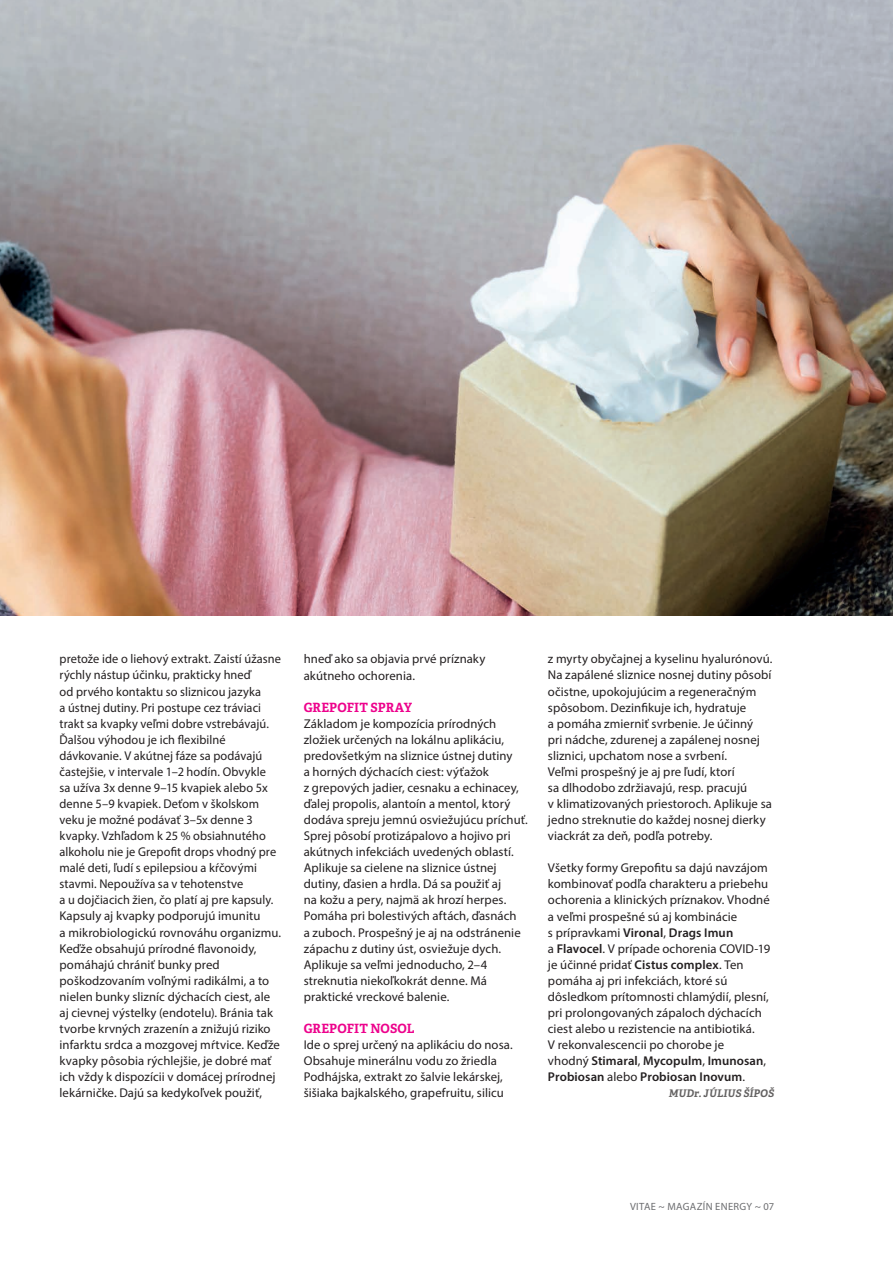
<style>
.page{position:relative;width:893px;height:1263px;background:#fff}
.page>*{position:absolute;margin:0;border:0;box-sizing:border-box;transform-origin:0 0}
.t1{font:12.75px/16px "Myriad Pro";letter-spacing:.005em;color:#231f20}
.t2{font:700 12.75px "Adelle Basic";letter-spacing:.005em;color:#ed028c}
.t3{font:10.5px "Myriad Pro";letter-spacing:.03em;color:#6c6d70}
.t4{font:italic 700 10.5px "Adelle Basic";letter-spacing:.02em;color:#646262}
.s1{font-weight:600}
</style>
<div class="page">
<img style="left:0;top:0;width:893px;height:616px">
<p class="t1" style="left:60px;top:651px;width:223px">pretože ide o liehový extrakt. Zaistí úžasne rýchly nástup účinku, prakticky hneď<br>od prvého kontaktu so sliznicou jazyka<br>a ústnej dutiny. Pri postupe cez tráviaci trakt sa kvapky veľmi dobre vstrebávajú.<br>Ďalšou výhodou je ich flexibilné dávkovanie. V akútnej fáze sa podávajú častejšie, v intervale 1–2 hodín. Obvykle<br>sa užíva 3x denne 9–15 kvapiek alebo 5x denne 5–9 kvapiek. Deťom v školskom veku je možné podávať 3–5x denne 3 kvapky. Vzhľadom k 25 % obsiahnutého alkoholu nie je Grepofit drops vhodný pre malé deti, ľudí s epilepsiou a kŕčovými stavmi. Nepoužíva sa v tehotenstve<br>a u dojčiacich žien, čo platí aj pre kapsuly.<br>Kapsuly aj kvapky podporujú imunitu<br>a mikrobiologickú rovnováhu organizmu.<br>Keďže obsahujú prírodné flavonoidy, pomáhajú chrániť bunky pred poškodzovaním voľnými radikálmi, a to nielen bunky slizníc dýchacích ciest, ale aj cievnej výstelky (endotelu). Bránia tak tvorbe krvných zrazenín a znižujú riziko infarktu srdca a mozgovej mŕtvice. Keďže kvapky pôsobia rýchlejšie, je dobré mať ich vždy k dispozícii v domácej prírodnej lekárničke. Dajú sa kedykoľvek použiť,</p>
<p class="t1" style="left:304px;top:651px;width:183px">hneď ako sa objavia prvé príznaky akútneho ochorenia.</p>
<p class="t2" style="left:304px;top:699px;width:110px">GREPOFIT SPRAY</p>
<p class="t1" style="left:304px;top:715px;width:226px">Základom je kompozícia prírodných zložiek určených na lokálnu aplikáciu, predovšetkým na sliznice ústnej dutiny<br>a horných dýchacích ciest: výťažok<br>z grepových jadier, cesnaku a echinacey, ďalej propolis, alantoín a mentol, ktorý dodáva spreju jemnú osviežujúcu príchuť.<br>Sprej pôsobí protizápalovo a hojivo pri akútnych infekciách uvedených oblastí.<br>Aplikuje sa cielene na sliznice ústnej dutiny, ďasien a hrdla. Dá sa použiť aj<br>na kožu a pery, najmä ak hrozí herpes.<br>Pomáha pri bolestivých aftách, ďasnách<br>a zuboch. Prospešný je aj na odstránenie zápachu z dutiny úst, osviežuje dych.<br>Aplikuje sa veľmi jednoducho, 2–4 streknutia niekoľkokrát denne. Má praktické vreckové balenie.</p>
<p class="t2" style="left:304px;top:1020px;width:112px">GREPOFIT NOSOL</p>
<p class="t1" style="left:304px;top:1036px;width:211px">Ide o sprej určený na aplikáciu do nosa.<br>Obsahuje minerálnu vodu zo žriedla Podhájska, extrakt zo šalvie lekárskej, šišiaka bajkalského, grapefruitu, silicu</p>
<p class="t1" style="left:548px;top:651px;width:226px">z myrty obyčajnej a kyselinu hyalurónovú.<br>Na zapálené sliznice nosnej dutiny pôsobí očistne, upokojujúcim a regeneračným spôsobom. Dezinfikuje ich, hydratuje<br>a pomáha zmierniť svrbenie. Je účinný<br>pri nádche, zdurenej a zapálenej nosnej sliznici, upchatom nose a svrbení.<br>Veľmi prospešný je aj pre ľudí, ktorí<br>sa dlhodobo zdržiavajú, resp. pracujú<br>v klimatizovaných priestoroch. Aplikuje sa jedno streknutie do každej nosnej dierky viackrát za deň, podľa potreby.</p>
<p class="t1" style="left:548px;top:860px;width:224px">Všetky formy Grepofitu sa dajú navzájom kombinovať podľa charakteru a priebehu ochorenia a klinických príznakov. Vhodné a veľmi prospešné sú aj kombinácie<br>s prípravkami <span class="s1">Vironal</span>, <span class="s1">Drags Imun<br></span>a <span class="s1">Flavocel</span>. V prípade ochorenia COVID-19 je účinné pridať <span class="s1">Cistus complex</span>. Ten pomáha aj pri infekciách, ktoré sú dôsledkom prítomnosti chlamýdií, plesní, pri prolongovaných zápaloch dýchacích ciest alebo u rezistencie na antibiotiká.<br>V rekonvalescencii po chorobe je<br>vhodný <span class="s1">Stimaral</span>, <span class="s1">Mycopulm</span>, <span class="s1">Imunosan</span>, <span class="s1">Probiosan</span> alebo <span class="s1">Probiosan Inovum</span>.</p>
<p class="t4" style="left:669px;top:1087px;width:107px">MUDr. JÚLIUS ŠÍPOŠ</p>
<p class="t3" style="left:630px;top:1200px;width:146px">VITAE ~ MAGAZÍN ENERGY ~ 07</p>
</div>
